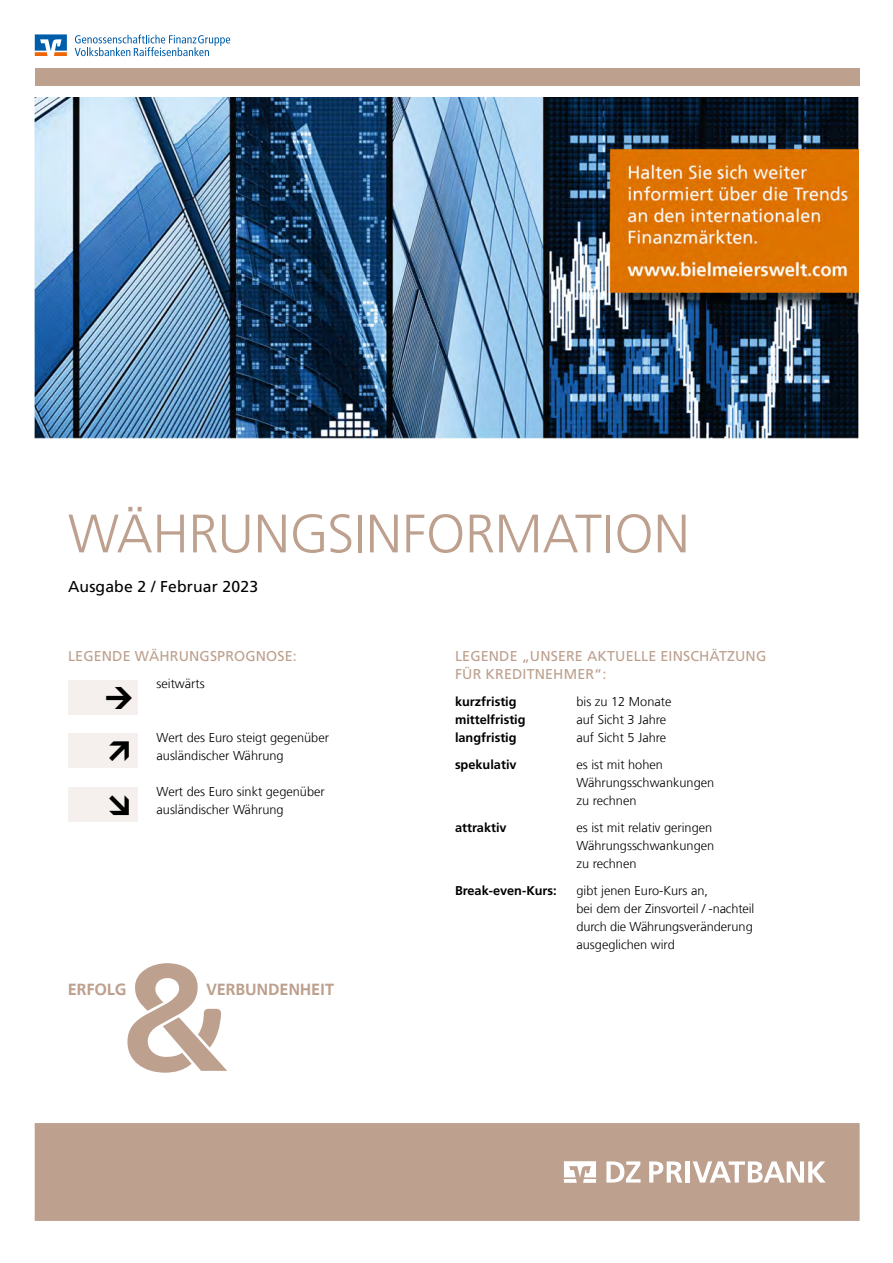
<style>
.page{position:relative;width:893px;height:1263px;background:#fff}
.page>*{position:absolute;margin:0;border:0;box-sizing:border-box;transform-origin:0 0}
.t1{font:300 54px "Frutiger DZPB";color:#bda08e}
.t2{font:700 16.05px "Frutiger VR";letter-spacing:.025em;color:#bda08e}
.t3{font:15.75px "Frutiger DZPB";letter-spacing:.01em;color:#000}
.t4{font:14.25px/18px "Frutiger DZPB";letter-spacing:.01em;color:#bda08e}
.t5{font:300 12.75px/18px "Frutiger DZPB";color:#000}
.t6{font:700 12.75px "Frutiger DZPB";color:#000}
</style>
<div class="page">
<div style="left:35px;top:68px;width:825px;height:17px;background:#bda08e"></div>
<svg style="left:75px;top:35px;width:155px;height:21px"></svg>
<svg style="left:35px;top:34px;width:32px;height:22px"></svg>
<div style="left:35px;top:1123px;width:825px;height:98px;background:#bda08e"></div>
<svg style="left:606px;top:1161px;width:35px;height:21px"></svg>
<svg style="left:649px;top:1161px;width:33px;height:21px"></svg>
<hr style="left:686px;top:1161px;width:4px;height:21px;background:#fff">
<svg style="left:693px;top:1161px;width:133px;height:21px"></svg>
<svg style="left:564px;top:1161px;width:32px;height:22px"></svg>
<img style="left:34px;top:98px;width:825px;height:341px">
<svg style="left:127px;top:963px;width:100px;height:110px"></svg>
<div style="left:68px;top:681px;width:70px;height:34px;background:#f5f0ed"></div>
<div style="left:68px;top:734px;width:70px;height:34px;background:#f5f0ed"></div>
<div style="left:68px;top:787px;width:70px;height:34px;background:#f5f0ed"></div>
<h1 class="t1" style="left:68px;top:502px;width:623px">WÄHRUNGSINFORMATION</h1>
<p class="t3" style="left:68px;top:577px;width:192px">Ausgabe 2 / Februar 2023</p>
<p class="t4" style="left:68px;top:647px;width:230px">LEGENDE WÄHRUNGSPROGNOSE:</p>
<p class="t5" style="left:157px;top:675px;width:50px">seitwärts</p>
<p class="t5" style="left:157px;top:729px;width:174px">Wert des Euro steigt gegenüber ausländischer Währung</p>
<p class="t5" style="left:157px;top:783px;width:170px">Wert des Euro sinkt gegenüber ausländischer Währung</p>
<p class="t2" style="left:68px;top:980px;width:60px">ERFOLG</p>
<p class="t2" style="left:206px;top:980px;width:129px">VERBUNDENHEIT</p>
<p class="t4" style="left:455px;top:647px;width:313px">LEGENDE „UNSERE AKTUELLE EINSCHÄTZUNG<br>FÜR KREDITNEHMER“:</p>
<p class="t6" style="left:455px;top:694px;width:63px">kurzfristig</p>
<p class="t5" style="left:576px;top:693px;width:96px">bis zu 12 Monate</p>
<p class="t6" style="left:455px;top:712px;width:72px">mittelfristig</p>
<p class="t5" style="left:576px;top:711px;width:91px">auf Sicht 3 Jahre</p>
<p class="t6" style="left:455px;top:730px;width:63px">langfristig</p>
<p class="t5" style="left:576px;top:729px;width:91px">auf Sicht 5 Jahre</p>
<p class="t6" style="left:455px;top:757px;width:63px">spekulativ</p>
<p class="t5" style="left:576px;top:756px;width:139px">es ist mit hohen<br>Währungsschwankungen zu rechnen</p>
<p class="t6" style="left:455px;top:820px;width:53px">attraktiv</p>
<p class="t5" style="left:576px;top:819px;width:139px">es ist mit relativ geringen<br>Währungsschwankungen zu rechnen</p>
<p class="t6" style="left:455px;top:883px;width:103px">Break-even-Kurs:</p>
<p class="t5" style="left:576px;top:882px;width:179px">gibt jenen Euro-Kurs an,<br>bei dem der Zinsvorteil / -nachteil durch die Währungsveränderung ausgeglichen wird</p>
</div>
